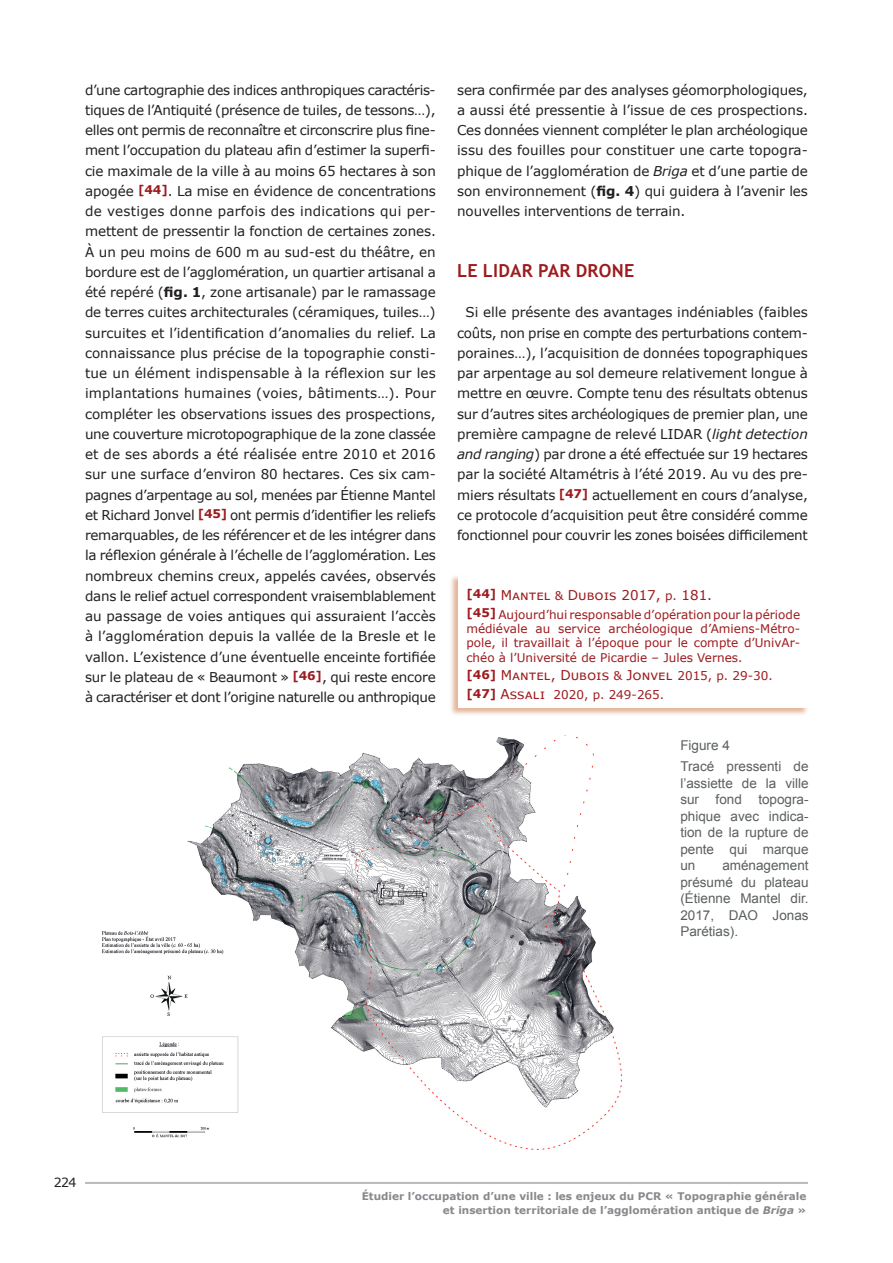
<style>
.page{position:relative;width:893px;height:1263px;background:#fff}
.page>*{position:absolute;margin:0;border:0;box-sizing:border-box;transform-origin:0 0}
.t1{font:700 18px "Trebuchet MS";letter-spacing:.015em;color:#9d1b1e}
.t2{font:13.5px/20.2px "Verdana";letter-spacing:-.02em;color:#231f20;text-align:justify}
.t3{font:13.5px/16.5px "Arial";color:#5b5f60;text-align:justify}
.t4{font:13.5px "Verdana";color:#9d1b1e}
.t5{font:12.6px "Verdana";color:#231f20}
.t6{font:12px/14.4px "Verdana";color:#9d1b1e;text-align:justify}
.t7{font:700 10.5px/13.5px "Verdana";color:#87898c;text-align:right}
.s1{font-weight:700;font-size:12px;color:#9d1b1e}
.s2{font-weight:700}
.s3{font-style:italic}
.s4{font-weight:700;font-size:12px}
.s5{font-size:12px}
.s6{font-size:13.5px}
</style>
<div class="page">
<hr style="left:85px;top:1182px;width:723px;height:2px;background:#bcbdc0">
<img style="left:102px;top:736px;width:520px;height:413px">
<div style="left:449px;top:574px;width:360px;height:142px;background:#c86c33;opacity:.5"></div>
<div style="left:458px;top:575px;width:351px;height:132px;background:#fff"></div>
<p class="t2" style="left:85px;top:79px;width:352px">d’une cartographie des indices anthropiques caractéris&shy;tiques de l’Antiquité (présence de tuiles, de tessons…), elles ont permis de reconnaître et circonscrire plus fine&shy;ment l’occupation du plateau afin d’estimer la superfi&shy;cie maximale de la ville à au moins 65 hectares à son apogée <span class="s1">[44]</span>. La mise en évidence de concentrations de vestiges donne parfois des indications qui per&shy;mettent de pressentir la fonction de certaines zones.<br>À un peu moins de 600 m au sud-est du théâtre, en bordure est de l’agglomération, un quartier artisanal a été repéré (<span class="s2">fig. 1</span>, zone artisanale) par le ramassage de terres cuites architecturales (céramiques, tuiles…) surcuites et l’identification d’anomalies du relief. La connaissance plus précise de la topographie consti&shy;tue un élément indispensable à la réflexion sur les implantations humaines (voies, bâtiments…). Pour compléter les observations issues des prospections, une couverture microtopographique de la zone classée et de ses abords a été réalisée entre 2010 et 2016 sur une surface d’environ 80 hectares. Ces six cam&shy;pagnes d’arpentage au sol, menées par Étienne Mantel et Richard Jonvel <span class="s1">[45]</span> ont permis d’identifier les reliefs remarquables, de les référencer et de les intégrer dans la réflexion générale à l’échelle de l’agglomération. Les nombreux chemins creux, appelés cavées, observés dans le relief actuel correspondent vraisemblablement au passage de voies antiques qui assuraient l’accès à l’agglomération depuis la vallée de la Bresle et le vallon. L’existence d’une éventuelle enceinte fortifiée sur le plateau de « Beaumont » <span class="s1">[46]</span>, qui reste encore à caractériser et dont l’origine naturelle ou anthropique</p>
<p class="t2" style="left:457px;top:79px;width:352px">sera confirmée par des analyses géomorphologiques, a aussi été pressentie à l’issue de ces prospections.<br>Ces données viennent compléter le plan archéologique issu des fouilles pour constituer une carte topogra&shy;phique de l’agglomération de <span class="s3">Briga</span> et d’une partie de son environnement (<span class="s2">fig. 4</span>) qui guidera à l’avenir les nouvelles interventions de terrain.</p>
<h1 class="t1" style="left:457px;top:259px;width:179px">LE LIDAR PAR DRONE</h1>
<p class="t2" style="left:457px;top:302px;width:352px;text-indent:9px">Si elle présente des avantages indéniables (faibles coûts, non prise en compte des perturbations contem&shy;poraines…), l’acquisition de données topographiques par arpentage au sol demeure relativement longue à mettre en œuvre. Compte tenu des résultats obtenus sur d’autres sites archéologiques de premier plan, une première campagne de relevé LIDAR (<span class="s3">light detection and ranging</span>) par drone a été effectuée sur 19 hectares par la société Altamétris à l’été 2019. Au vu des pre&shy;miers résultats <span class="s1">[47]</span> actuellement en cours d’analyse, ce protocole d’acquisition peut être considéré comme fonctionnel pour couvrir les zones boisées difficilement</p>
<p class="t4" style="left:466px;top:586px;width:247px"><span class="s4">[44]</span> Mantel <span class="s5">&amp;</span> Dubois 2017, <span class="s5">p.</span> 181.</p>
<p class="t6" style="left:466px;top:607px;width:335px"><span class="s2">[45]</span> Aujourd’hui responsable d’opération pour la période médiévale au service archéologique d’Amiens-Métro&shy;pole, il travaillait à l’époque pour le compte d’UnivAr&shy;chéo à l’Université de Picardie – Jules Vernes.</p>
<p class="t4" style="left:466px;top:666px;width:308px"><span class="s4">[46]</span> Mantel, Dubois <span class="s5">&amp;</span> Jonvel <span class="s5">2015, p. 29-30.</span></p>
<p class="t6" style="left:466px;top:687px;width:199px"><span class="s2">[47]</span> <span class="s6">Assali</span> 2020, p. 249-265.</p>
<p class="t3" style="left:680px;top:735px;width:130px;line-height:20.7px">Figure 4<br>Tracé pressenti de</p>
<p class="t3" style="left:680px;top:775px;width:130px">l’assiette de la ville sur fond topogra&shy;phique avec indica&shy;tion de la rupture de pente qui marque un</p>
<p class="t3" style="left:680px;top:857px;width:130px;text-indent:42px">aménagement présumé du plateau (Étienne Mantel dir.<br>2017, DAO Jonas Parétias).</p>
<p class="t5" style="left:54px;top:1173px;width:24px">224</p>
<p class="t7" style="left:362px;top:1189px;width:446px">Étudier l’occupation d’une ville : les enjeux du PCR « Topographie générale et insertion territoriale de l’agglomération antique de <span class="s3">Briga</span> »</p>
</div>
